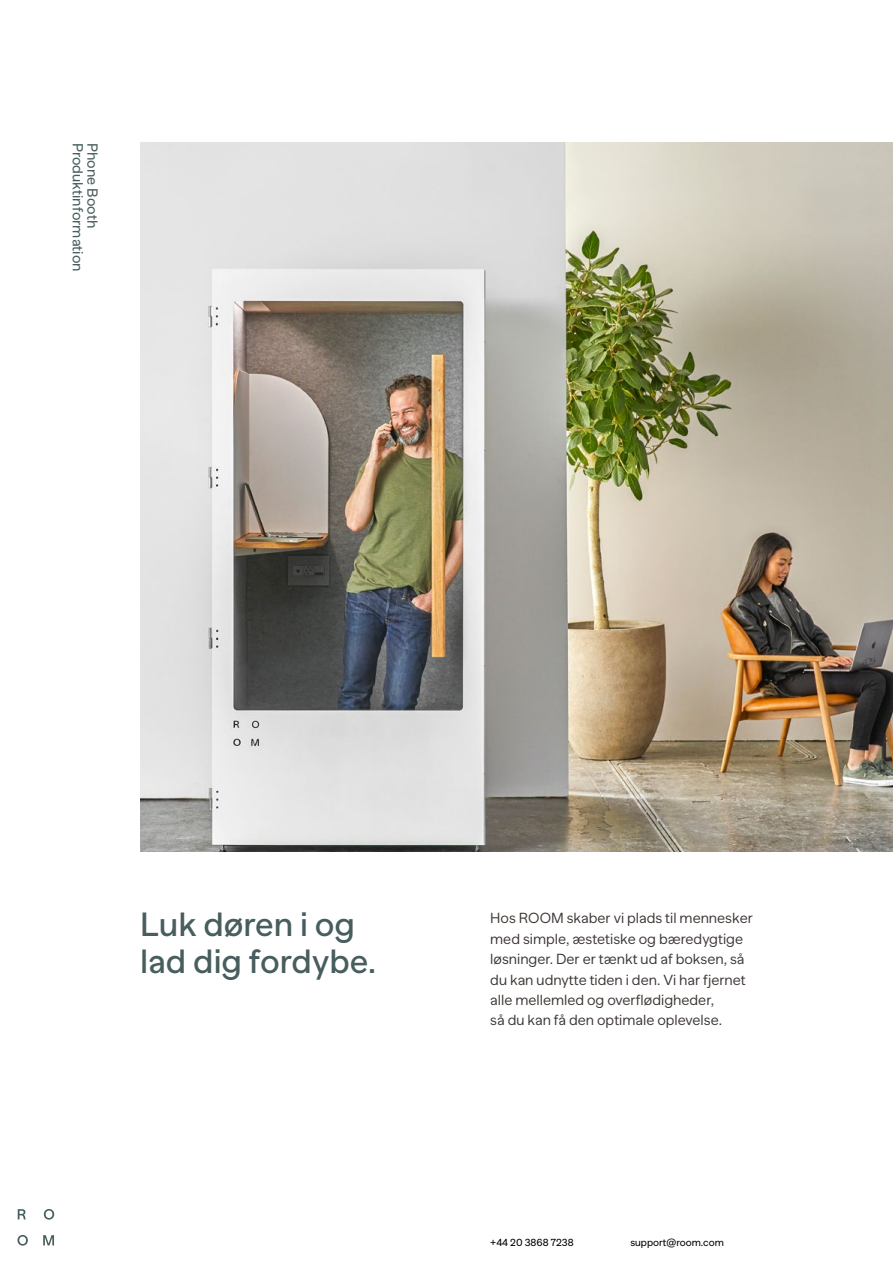
<style>
.page{position:relative;width:893px;height:1263px;background:#fff}
.page>*{position:absolute;margin:0;border:0;box-sizing:border-box;transform-origin:0 0}
.t1{font:500 33.6px/36.5px "Banana Grotesk";color:#485d5d}
.t2{font:300 14.55px/20.4px "Banana Grotesk";color:#3c3633}
.t3{font:14.55px "Banana Grotesk";color:#485d5d}
.t4{font:10.2px "Banana Grotesk";color:#000}
</style>
<div class="page">
<svg style="left:44px;top:1209px;width:10px;height:10px"></svg>
<svg style="left:18px;top:1209px;width:8px;height:10px"></svg>
<svg style="left:18px;top:1235px;width:10px;height:10px"></svg>
<svg style="left:43px;top:1235px;width:11px;height:10px"></svg>
<img style="left:140px;top:143px;width:753px;height:709px">
<p class="t3" style="left:86px;top:143px;width:130px;rotate:90deg">Produktinformation</p>
<p class="t3" style="left:101px;top:143px;width:87px;rotate:90deg">Phone Booth</p>
<h1 class="t1" style="left:140px;top:907px;width:238px">Luk døren i og lad dig fordybe.</h1>
<p class="t2" style="left:490px;top:908px;width:264px">Hos ROOM skaber vi plads til mennesker med simple, æstetiske og bæredygtige løsninger. Der er tænkt ud af boksen, så du kan udnytte tiden i den. Vi har fjernet alle mellemled og overflødigheder,<br>så du kan få den optimale oplevelse.</p>
<p class="t4" style="left:490px;top:1236px;width:85px">+44 20 3868 7238</p>
<p class="t4" style="left:630px;top:1236px;width:95px">support@room.com</p>
</div>
